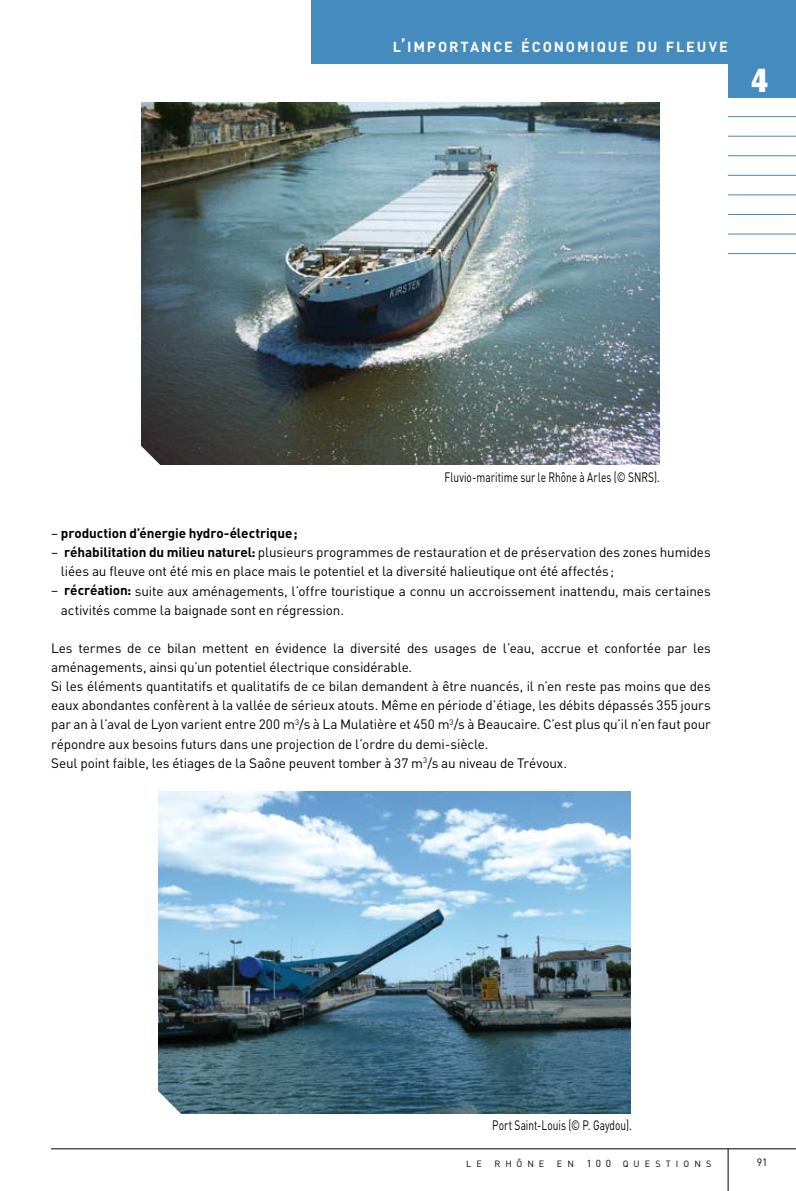
<style>
.page{position:relative;width:796px;height:1191px;background:#fff}
.page>*{position:absolute;margin:0;border:0;box-sizing:border-box;transform-origin:0 0}
.t1{font:800 32.85px "Akzidenz Grotesk BE";color:#fff}
.t2{font:700 14.4px "DIN";letter-spacing:.13em;color:#fff}
.t3{font:13.5px/19.2px "DIN";letter-spacing:-.01em;color:#000}
.t4{font:13.5px "DIN";letter-spacing:-.01em;color:#000;scale:.75 1}
.t5{font:700 13.5px "DIN";letter-spacing:-.01em;color:#000}
.t6{font:10.5px "DIN";color:#000}
.t7{font:9px "DIN";letter-spacing:.555em;color:#000}
.s1{font-size:19.2px}
.s2{font-weight:400}
.s3{font-weight:700}
.s4{font-size:10.2px}
</style>
<div class="page">
<hr style="left:51px;top:1148px;width:744px;height:1px;background:#000">
<hr style="left:727px;top:1148px;width:1px;height:43px;background:#000">
<div style="left:727px;top:0;width:68px;height:98px;background:#458bbe"></div>
<div style="left:310px;top:0;width:485px;height:64px;background:#458bbe"></div>
<hr style="left:727px;top:116px;width:68px;height:1px;background:#458bbe">
<hr style="left:727px;top:136px;width:68px;height:1px;background:#458bbe">
<hr style="left:727px;top:155px;width:68px;height:1px;background:#458bbe">
<hr style="left:727px;top:175px;width:68px;height:1px;background:#458bbe">
<hr style="left:727px;top:194px;width:68px;height:1px;background:#458bbe">
<hr style="left:727px;top:214px;width:68px;height:1px;background:#458bbe">
<hr style="left:727px;top:234px;width:68px;height:1px;background:#458bbe">
<hr style="left:727px;top:253px;width:68px;height:1px;background:#458bbe">
<img style="left:142px;top:102px;width:517px;height:362px">
<svg style="left:141px;top:444px;width:23px;height:21px"></svg>
<img style="left:159px;top:791px;width:471px;height:322px">
<svg style="left:158px;top:1090px;width:24px;height:24px"></svg>
<p class="t2" style="left:392px;top:37px;width:336px">L<span class="s1">’</span>IMPORTANCE ÉCONOMIQUE DU FLEUVE</p>
<h1 class="t1" style="left:750px;top:62px;width:19px">4</h1>
<p class="t4" style="left:444px;top:468px;width:288px">Fluvio-maritime sur le Rhône à Arles (© SNRS).</p>
<p class="t5" style="left:51px;top:524px;width:248px"><span class="s2">–</span> production d’énergie hydro-électrique;</p>
<p class="t3" style="left:61px;top:542px;width:651px;text-indent:-10px">– <span class="s3">réhabilitation du milieu naturel:</span> plusieurs programmes de restauration et de préservation des zones humides liées au fleuve ont été mis en place mais le potentiel et la diversité halieutique ont été affectés;</p>
<p class="t3" style="left:61px;top:581px;width:651px;text-indent:-10px">– <span class="s3">récréation:</span> suite aux aménagements, l’offre touristique a connu un accroissement inattendu, mais certaines activités comme la baignade sont en régression.</p>
<p class="t3" style="left:51px;top:638px;width:661px">Les termes de ce bilan mettent en évidence la diversité des usages de l’eau, accrue et confortée par les aménagements, ainsi qu’un potentiel électrique considérable.<br>Si les éléments quantitatifs et qualitatifs de ce bilan demandent à être nuancés, il n’en reste pas moins que des eaux abondantes confèrent à la vallée de sérieux atouts. Même en période d’étiage, les débits dépassés 355 jours par an à l’aval de Lyon varient entre 200 m<sup>3</sup>/s à La Mulatière et 450 m<sup>3</sup>/s à Beaucaire. C’est plus qu’il n’en faut pour répondre aux besoins futurs dans une projection de l’ordre du demi-siècle.<br>Seul point faible, les étiages de la Saône peuvent tomber à 37 m<sup>3</sup>/s au niveau de Trévoux.</p>
<p class="t4" style="left:492px;top:1117px;width:187px">Port Saint-Louis (© P. Gaydou).</p>
<p class="t7" style="left:466px;top:1157px;width:17px">L E</p>
<p class="t7" style="left:494px;top:1157px;width:51px">RHÔNE</p>
<p class="t7" style="left:556px;top:1157px;width:156px">EN <span class="s4">100</span> QUESTIONS</p>
<p class="t6" style="left:756px;top:1155px;width:12px">91</p>
</div>
